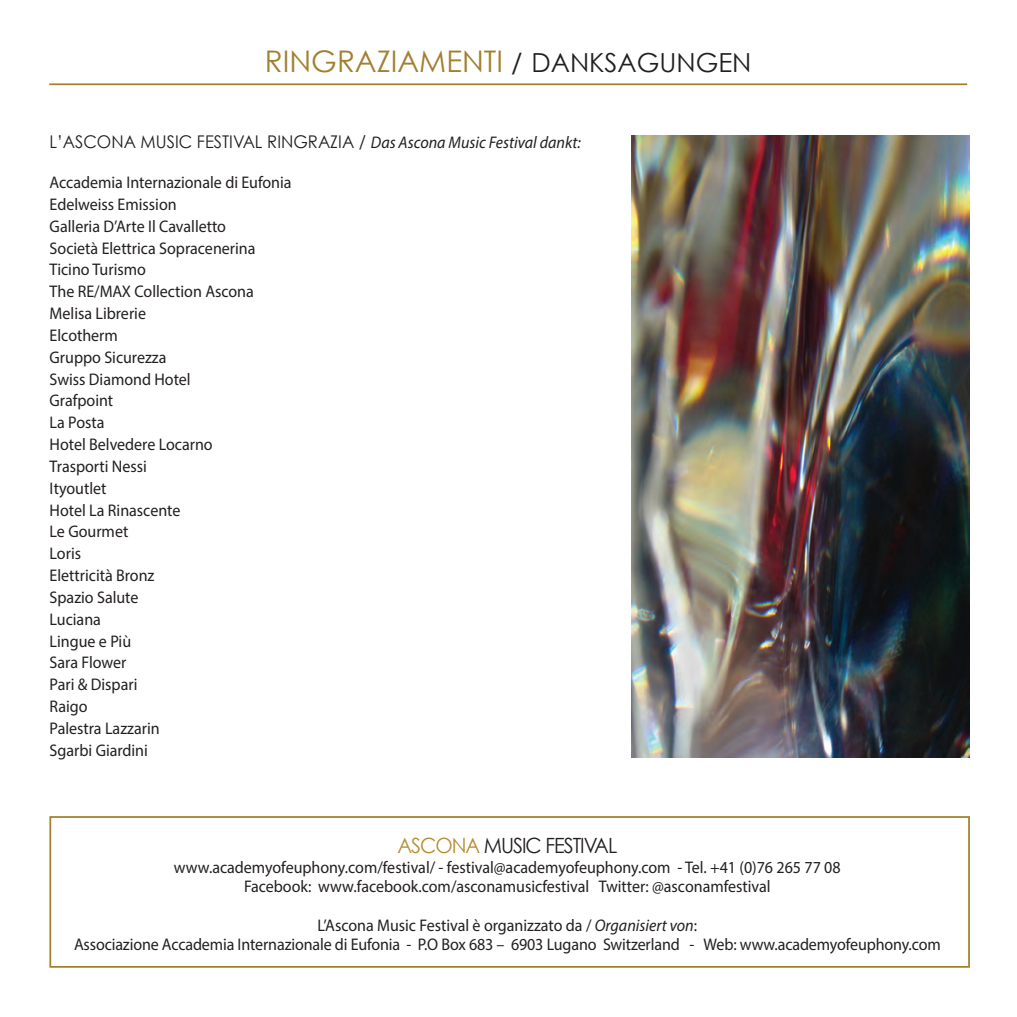
<style>
.page{position:relative;width:1017px;height:1017px;background:#fff}
.page>*{position:absolute;margin:0;border:0;box-sizing:border-box;transform-origin:0 0}
.t1{font:29.75px "Century Gothic";color:#a17f2e}
.t2{font:21px "Century Gothic";letter-spacing:-.05em;color:#231f20;scale:.95 1}
.t3{font:17.5px "Century Gothic";color:#231f20;scale:.95 1}
.t4{font:16.8px/21.9px "Myriad Pro";color:#231f20;text-align:center;scale:.95 1}
.s1{font-size:26.25px;color:#231f20}
.s2{font-family:"Myriad Pro";font-style:italic;font-size:16.8px}
.s3{color:#b58d33}
.s4{font-style:italic}
</style>
<div class="page">
<hr style="left:49px;top:83px;width:918px;height:2px;background:#a4802e">
<div style="left:49px;top:816px;width:921px;height:152px;border:2px solid #a4802e"></div>
<img style="left:632px;top:136px;width:337px;height:621px">
<p class="t1" style="left:265px;top:43px;width:488px">RINGRAZIAMENTI <span class="s1">/ DANKSAGUNGEN</span></p>
<p class="t3" style="left:49px;top:131px;width:561px">L’ASCONA MUSIC FESTIVAL RINGRAZIA / <span class="s2">Das Ascona Music Festival dankt:</span></p>
<p class="t4" style="left:50px;top:171px;width:256px;text-align:left">Accademia Internazionale di Eufonia<br>Edelweiss Emission<br>Galleria D’Arte Il Cavalletto<br>Società Elettrica Sopracenerina<br>Ticino Turismo<br>The RE/MAX Collection Ascona<br>Melisa Librerie<br>Elcotherm<br>Gruppo Sicurezza<br>Swiss Diamond Hotel<br>Grafpoint<br>La Posta<br>Hotel Belvedere Locarno<br>Trasporti Nessi<br>Ityoutlet<br>Hotel La Rinascente<br>Le Gourmet<br>Loris<br>Elettricità Bronz<br>Spazio Salute<br>Luciana<br>Lingue e Più<br>Sara Flower<br>Pari &amp; Dispari<br>Raigo<br>Palestra Lazzarin<br>Sgarbi Giardini</p>
<p class="t2" style="left:397px;top:833px;width:233px"><span class="s3">ASCONA</span> MUSIC FESTIVAL</p>
<p class="t4" style="left:174px;top:857px;width:703px;line-height:19.4px">www.academyofeuphony.com/festival/ - festival@academyofeuphony.com - Tel. +41 (0)76 265 77 08<br>Facebook: www.facebook.com/asconamusicfestival Twitter: @asconamfestival</p>
<p class="t4" style="left:74px;top:915px;width:914px;line-height:19.4px">L’Ascona Music Festival è organizzato da / <span class="s4">Organisiert von</span>:<br>Associazione Accademia Internazionale di Eufonia - P.O Box 683 – 6903 Lugano Switzerland - Web: www.academyofeuphony.com</p>
</div>
